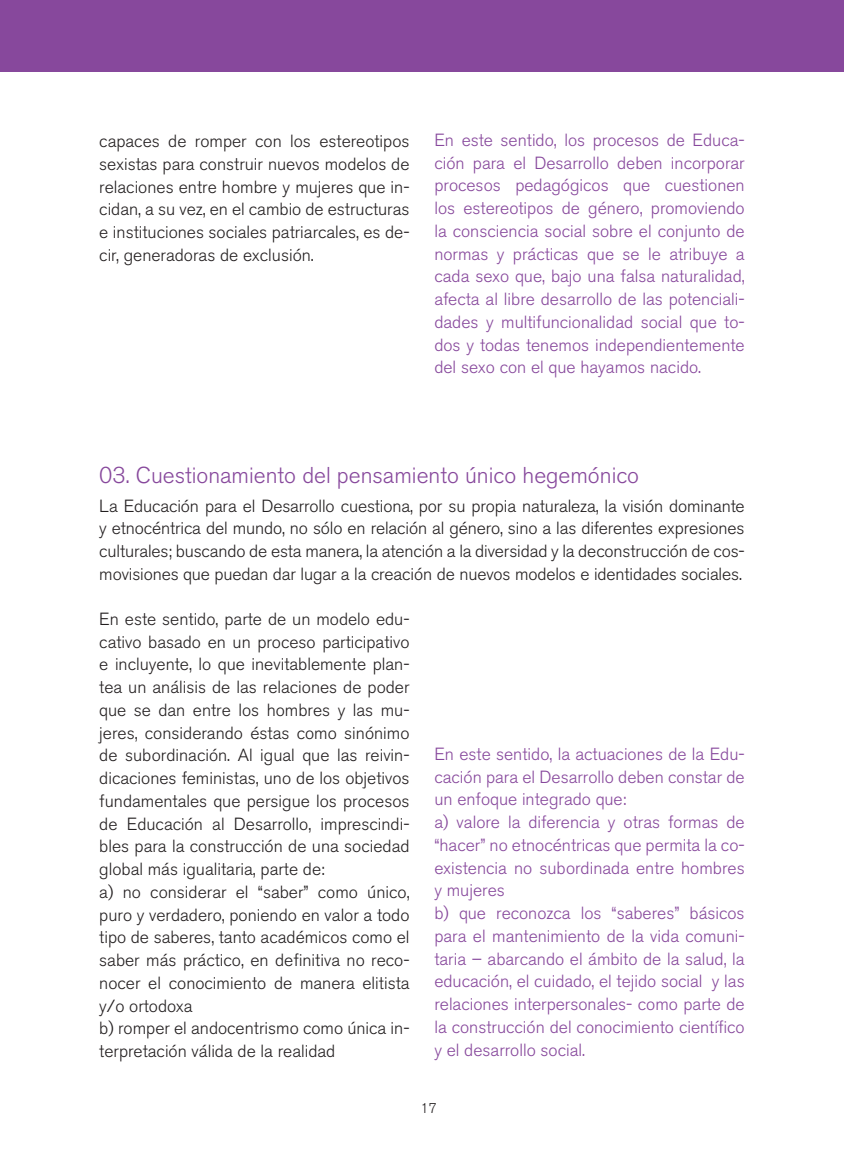
<style>
.page{position:relative;width:844px;height:1166px;background:#fff}
.page>*{position:absolute;margin:0;border:0;box-sizing:border-box;transform-origin:0 0}
.t1{font:300 22.75px "Akzidenz Grotesk BE";color:#87489c}
.t2{font:300 17.5px/22.8px "Akzidenz Grotesk BE";color:#231f20;text-align:justify}
.t3{font:300 17.5px/22.8px "Akzidenz Grotesk BE";color:#87489c;text-align:justify}
.t4{font:300 14px "Akzidenz Grotesk BE";color:#231f20}
</style>
<div class="page">
<div style="left:0;top:0;width:843px;height:71px;background:#87489c"></div>
<p class="t2" style="left:99px;top:130px;width:312px">capaces de romper con los estereotipos sexistas para construir nuevos modelos de relaciones entre hombre y mujeres que in&shy;cidan, a su vez, en el cambio de estructuras e instituciones sociales patriarcales, es de&shy;cir, generadoras de exclusión.</p>
<p class="t3" style="left:434px;top:129px;width:312px">En este sentido, los procesos de Educa&shy;ción para el Desarrollo deben incorporar procesos pedagógicos que cuestionen los estereotipos de género, promoviendo la consciencia social sobre el conjunto de normas y prácticas que se le atribuye a cada sexo que, bajo una falsa naturalidad, afecta al libre desarrollo de las potenciali&shy;dades y multifuncionalidad social que to&shy;dos y todas tenemos independientemente del sexo con el que hayamos nacido.</p>
<h1 class="t1" style="left:99px;top:462px;width:541px">03. Cuestionamiento del pensamiento único hegemónico</h1>
<p class="t2" style="left:99px;top:494px;width:646px">La Educación para el Desarrollo cuestiona, por su propia naturaleza, la visión dominante y etnocéntrica del mundo, no sólo en relación al género, sino a las diferentes expresiones culturales; buscando de esta manera, la atención a la diversidad y la deconstrucción de cos&shy;movisiones que puedan dar lugar a la creación de nuevos modelos e identidades sociales.</p>
<p class="t2" style="left:99px;top:608px;width:312px;text-align:left">En este sentido, parte de un modelo edu&shy;cativo basado en un proceso participativo e incluyente, lo que inevitablemente plan&shy;tea un análisis de las relaciones de poder que se dan entre los hombres y las mu&shy;jeres, considerando éstas como sinónimo de subordinación. Al igual que las reivin&shy;dicaciones feministas, uno de los objetivos fundamentales que persigue los procesos de Educación al Desarrollo, imprescindi&shy;bles para la construcción de una sociedad global más igualitaria, parte de:<br>a) no considerar el “saber” como único, puro y verdadero, poniendo en valor a todo tipo de saberes, tanto académicos como el saber más práctico, en definitiva no reco&shy;nocer el conocimiento de manera elitista y/o ortodoxa<br>b) romper el andocentrismo como única in&shy;terpretación válida de la realidad</p>
<p class="t3" style="left:434px;top:743px;width:312px;text-align:left">En este sentido, la actuaciones de la Edu&shy;cación para el Desarrollo deben constar de un enfoque integrado que:<br>a) valore la diferencia y otras formas de “hacer” no etnocéntricas que permita la co&shy;existencia no subordinada entre hombres y mujeres<br>b) que reconozca los “saberes” básicos para el mantenimiento de la vida comuni&shy;taria – abarcando el ámbito de la salud, la educación, el cuidado, el tejido social y las relaciones interpersonales- como parte de la construcción del conocimiento científico y el desarrollo social.</p>
<p class="t4" style="left:420px;top:1100px;width:18px">17</p>
</div>
